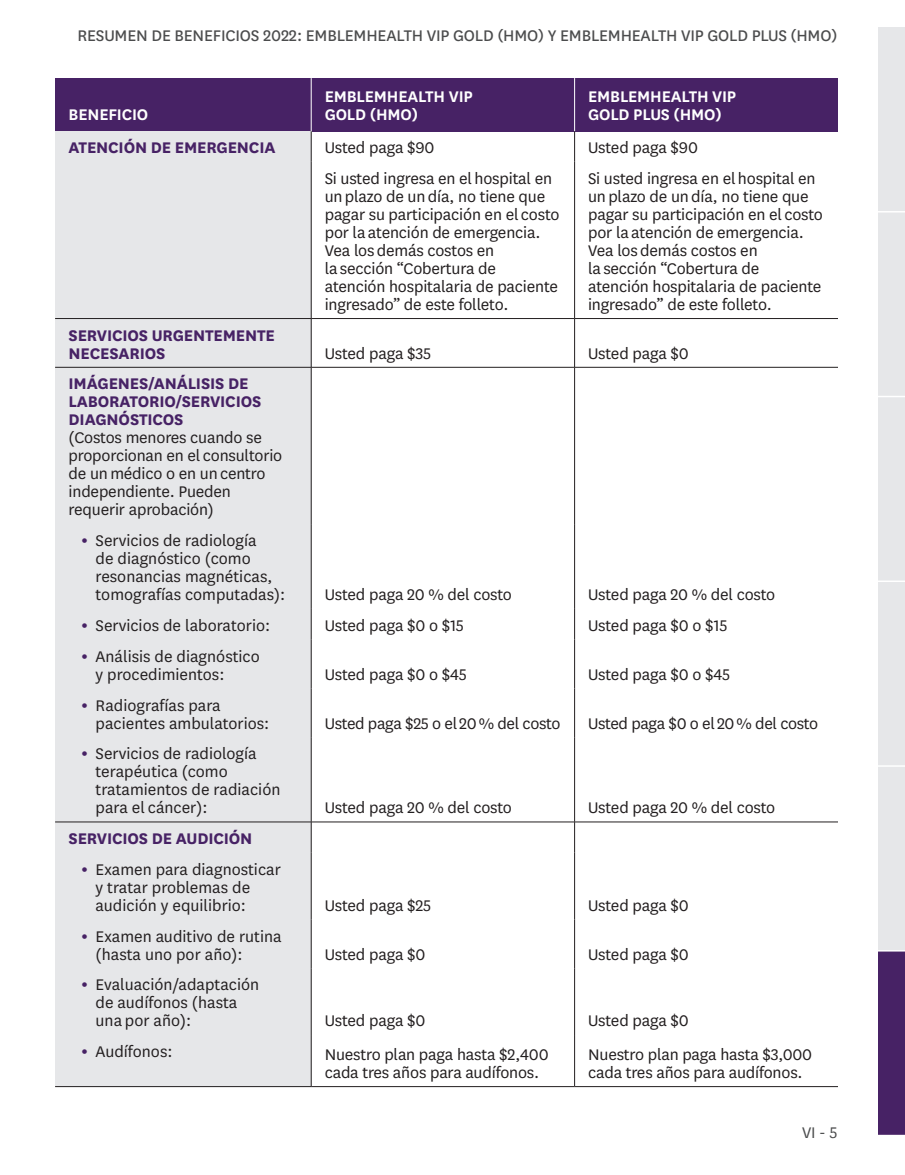
<style>
.page{position:relative;width:905px;height:1175px;background:#fff}
.page>*{position:absolute;margin:0;border:0;box-sizing:border-box;transform-origin:0 0}
.t1{font:18px/18px "National";letter-spacing:-.01em;color:#231f20}
.t2{font:18px "National";letter-spacing:-.01em;color:#4b4c4d}
.t3{font:700 18px/18px "National";letter-spacing:-.01em;color:#472265}
.t4{font:600 18px/18px "National";letter-spacing:-.01em;color:#fff}
.t5{font:18px "National";color:#4b4c4d}
.s1{font-weight:700;color:#472265}
.s2{font-family:"Univers";font-stretch:condensed;font-size:15px;color:#472265}
</style>
<div class="page">
<div style="left:878px;top:27px;width:26px;height:185px;background:#e6e7e9"></div>
<div style="left:878px;top:212px;width:26px;height:184px;background:#e6e7e9"></div>
<div style="left:878px;top:396px;width:26px;height:185px;background:#e6e7e9"></div>
<div style="left:878px;top:581px;width:26px;height:185px;background:#e6e7e9"></div>
<div style="left:878px;top:766px;width:26px;height:184px;background:#e6e7e9"></div>
<div style="left:878px;top:950px;width:26px;height:185px;background:#472265"></div>
<svg style="left:878px;top:211px;width:26px;height:1px"></svg>
<svg style="left:878px;top:396px;width:26px;height:1px"></svg>
<hr style="left:878px;top:580px;width:26px;height:2px;background:#fff">
<svg style="left:878px;top:765px;width:26px;height:1px"></svg>
<svg style="left:878px;top:950px;width:26px;height:1px"></svg>
<hr style="left:878px;top:1134px;width:26px;height:2px;background:#fff">
<div style="left:55px;top:78px;width:256px;height:53px;background:#472265"></div>
<div style="left:311px;top:78px;width:263px;height:53px;background:#472265"></div>
<div style="left:574px;top:78px;width:264px;height:53px;background:#472265"></div>
<div style="left:55px;top:131px;width:256px;height:31px;background:#e6e7e9"></div>
<div style="left:55px;top:162px;width:256px;height:156px;background:#e6e7e9"></div>
<div style="left:55px;top:318px;width:256px;height:49px;background:#e6e7e9"></div>
<div style="left:55px;top:367px;width:256px;height:157px;background:#e6e7e9"></div>
<div style="left:55px;top:524px;width:256px;height:85px;background:#e6e7e9"></div>
<div style="left:55px;top:609px;width:256px;height:30px;background:#e6e7e9"></div>
<div style="left:55px;top:639px;width:256px;height:49px;background:#e6e7e9"></div>
<div style="left:55px;top:688px;width:256px;height:49px;background:#e6e7e9"></div>
<div style="left:55px;top:737px;width:256px;height:85px;background:#e6e7e9"></div>
<div style="left:55px;top:822px;width:256px;height:30px;background:#e6e7e9"></div>
<div style="left:55px;top:852px;width:256px;height:67px;background:#e6e7e9"></div>
<div style="left:55px;top:919px;width:256px;height:49px;background:#e6e7e9"></div>
<div style="left:55px;top:968px;width:256px;height:67px;background:#e6e7e9"></div>
<div style="left:55px;top:1035px;width:256px;height:51px;background:#e6e7e9"></div>
<hr style="left:311px;top:131px;width:1px;height:31px;background:#231f20">
<hr style="left:574px;top:131px;width:1px;height:31px;background:#231f20">
<hr style="left:311px;top:162px;width:1px;height:156px;background:#231f20">
<hr style="left:574px;top:162px;width:1px;height:156px;background:#231f20">
<hr style="left:311px;top:319px;width:1px;height:48px;background:#231f20">
<hr style="left:574px;top:319px;width:1px;height:48px;background:#231f20">
<hr style="left:311px;top:367px;width:1px;height:157px;background:#231f20">
<hr style="left:574px;top:367px;width:1px;height:157px;background:#231f20">
<hr style="left:311px;top:524px;width:1px;height:85px;background:#231f20">
<hr style="left:574px;top:524px;width:1px;height:85px;background:#231f20">
<hr style="left:311px;top:609px;width:1px;height:30px;background:#231f20">
<hr style="left:574px;top:609px;width:1px;height:30px;background:#231f20">
<hr style="left:311px;top:639px;width:1px;height:49px;background:#231f20">
<hr style="left:574px;top:639px;width:1px;height:49px;background:#231f20">
<hr style="left:311px;top:688px;width:1px;height:49px;background:#231f20">
<hr style="left:574px;top:688px;width:1px;height:49px;background:#231f20">
<hr style="left:311px;top:737px;width:1px;height:84px;background:#231f20">
<hr style="left:574px;top:737px;width:1px;height:84px;background:#231f20">
<hr style="left:311px;top:822px;width:1px;height:30px;background:#231f20">
<hr style="left:574px;top:822px;width:1px;height:30px;background:#231f20">
<hr style="left:311px;top:852px;width:1px;height:67px;background:#231f20">
<hr style="left:574px;top:852px;width:1px;height:67px;background:#231f20">
<hr style="left:311px;top:919px;width:1px;height:49px;background:#231f20">
<hr style="left:574px;top:919px;width:1px;height:49px;background:#231f20">
<hr style="left:311px;top:968px;width:1px;height:67px;background:#231f20">
<hr style="left:574px;top:968px;width:1px;height:67px;background:#231f20">
<hr style="left:311px;top:1035px;width:1px;height:51px;background:#231f20">
<hr style="left:574px;top:1035px;width:1px;height:51px;background:#231f20">
<hr style="left:311px;top:78px;width:1px;height:53px;background:#fff">
<hr style="left:574px;top:78px;width:1px;height:53px;background:#fff">
<hr style="left:55px;top:367px;width:256px;height:1px;background:#231f20">
<hr style="left:311px;top:367px;width:263px;height:1px;background:#231f20">
<hr style="left:574px;top:367px;width:264px;height:1px;background:#231f20">
<hr style="left:55px;top:821px;width:256px;height:1px;background:#231f20">
<hr style="left:311px;top:821px;width:263px;height:1px;background:#231f20">
<hr style="left:574px;top:821px;width:264px;height:1px;background:#231f20">
<hr style="left:55px;top:1086px;width:256px;height:1px;background:#231f20">
<hr style="left:311px;top:1086px;width:263px;height:1px;background:#231f20">
<hr style="left:574px;top:1086px;width:264px;height:1px;background:#231f20">
<hr style="left:55px;top:318px;width:256px;height:1px;background:#231f20">
<hr style="left:311px;top:318px;width:263px;height:1px;background:#231f20">
<hr style="left:574px;top:318px;width:264px;height:1px;background:#231f20">
<p class="t2" style="left:77px;top:24px;width:761px">RESUMEN DE BENEFICIOS 2022: EMBLEMHEALTH VIP GOLD (HMO) Y EMBLEMHEALTH VIP GOLD PLUS (HMO)</p>
<p class="t4" style="left:69px;top:105px;width:81px">BENEFICIO</p>
<p class="t4" style="left:325px;top:87px;width:150px">EMBLEMHEALTH VIP<br>GOLD (HMO)</p>
<p class="t4" style="left:588px;top:87px;width:150px">EMBLEMHEALTH VIP<br>GOLD PLUS (HMO)</p>
<p class="t3" style="left:69px;top:137px;width:208px">ATENCIÓN DE EMERGENCIA</p>
<p class="t1" style="left:325px;top:138px;width:111px">Usted paga $90</p>
<p class="t1" style="left:325px;top:168px;width:236px">Si usted ingresa en el hospital en un plazo de un día, no tiene que pagar su participación en el costo por la atención de emergencia.<br>Vea los demás costos en<br>la sección “Cobertura de atención hospitalaria de paciente ingresado” de este folleto.</p>
<p class="t1" style="left:588px;top:138px;width:111px">Usted paga $90</p>
<p class="t1" style="left:588px;top:168px;width:236px">Si usted ingresa en el hospital en un plazo de un día, no tiene que pagar su participación en el costo por la atención de emergencia.<br>Vea los demás costos en<br>la sección “Cobertura de atención hospitalaria de paciente ingresado” de este folleto.</p>
<p class="t3" style="left:69px;top:325px;width:208px">SERVICIOS URGENTEMENTE<br>NECESARIOS</p>
<p class="t1" style="left:69px;top:374px;width:215px"><span class="s1">IMÁGENES/ANÁLISIS DE<br>LABORATORIO/SERVICIOS<br>DIAGNÓSTICOS<br></span>(Costos menores cuando se proporcionan en el consultorio de un médico o en un centro independiente. Pueden requerir aprobación)</p>
<p class="t1" style="left:96px;top:531px;width:191px;text-indent:-14px"><span class="s2">•</span> Servicios de radiología<br>de diagnóstico (como resonancias magnéticas, tomografías computadas):</p>
<p class="t1" style="left:325px;top:343px;width:108px">Usted paga $35</p>
<p class="t1" style="left:588px;top:343px;width:102px">Usted paga $0</p>
<p class="t1" style="left:325px;top:585px;width:189px">Usted paga 20 % del costo</p>
<p class="t1" style="left:588px;top:585px;width:189px">Usted paga 20 % del costo</p>
<p class="t1" style="left:82px;top:615px;width:190px"><span class="s2">•</span> Servicios de laboratorio:</p>
<p class="t1" style="left:325px;top:615px;width:141px">Usted paga $0 o $15</p>
<p class="t1" style="left:588px;top:615px;width:141px">Usted paga $0 o $15</p>
<p class="t1" style="left:96px;top:646px;width:166px;text-indent:-14px"><span class="s2">•</span> Análisis de diagnóstico y procedimientos:</p>
<p class="t1" style="left:325px;top:664px;width:144px">Usted paga $0 o $45</p>
<p class="t1" style="left:588px;top:664px;width:144px">Usted paga $0 o $45</p>
<p class="t1" style="left:96px;top:695px;width:175px;text-indent:-14px"><span class="s2">•</span> Radiografías para pacientes ambulatorios:</p>
<p class="t1" style="left:96px;top:744px;width:186px;text-indent:-14px"><span class="s2">•</span> Servicios de radiología terapéutica (como tratamientos de radiación para el cáncer):</p>
<p class="t3" style="left:69px;top:828px;width:185px">SERVICIOS DE AUDICIÓN</p>
<p class="t1" style="left:96px;top:859px;width:187px;text-indent:-14px"><span class="s2">•</span> Examen para diagnosticar y tratar problemas de audición y equilibrio:</p>
<p class="t1" style="left:96px;top:926px;width:187px;text-indent:-14px"><span class="s2">•</span> Examen auditivo de rutina (hasta uno por año):</p>
<p class="t1" style="left:96px;top:975px;width:165px;text-indent:-14px"><span class="s2">•</span> Evaluación/adaptación de audífonos (hasta una por año):</p>
<p class="t1" style="left:325px;top:713px;width:237px">Usted paga $25 o el 20 % del costo</p>
<p class="t1" style="left:588px;top:713px;width:232px">Usted paga $0 o el 20 % del costo</p>
<p class="t1" style="left:325px;top:798px;width:189px">Usted paga 20 % del costo</p>
<p class="t1" style="left:588px;top:798px;width:189px">Usted paga 20 % del costo</p>
<p class="t1" style="left:325px;top:895px;width:108px">Usted paga $25</p>
<p class="t1" style="left:588px;top:895px;width:102px">Usted paga $0</p>
<p class="t1" style="left:325px;top:944px;width:102px">Usted paga $0</p>
<p class="t1" style="left:588px;top:944px;width:102px">Usted paga $0</p>
<p class="t1" style="left:325px;top:1011px;width:102px">Usted paga $0</p>
<p class="t1" style="left:588px;top:1011px;width:102px">Usted paga $0</p>
<p class="t1" style="left:82px;top:1041px;width:92px"><span class="s2">•</span> Audífonos:</p>
<p class="t1" style="left:325px;top:1044px;width:225px">Nuestro plan paga hasta $2,400 cada tres años para audífonos.</p>
<p class="t1" style="left:588px;top:1044px;width:226px">Nuestro plan paga hasta $3,000 cada tres años para audífonos.</p>
<p class="t5" style="left:802px;top:1121px;width:37px">VI - 5</p>
</div>
